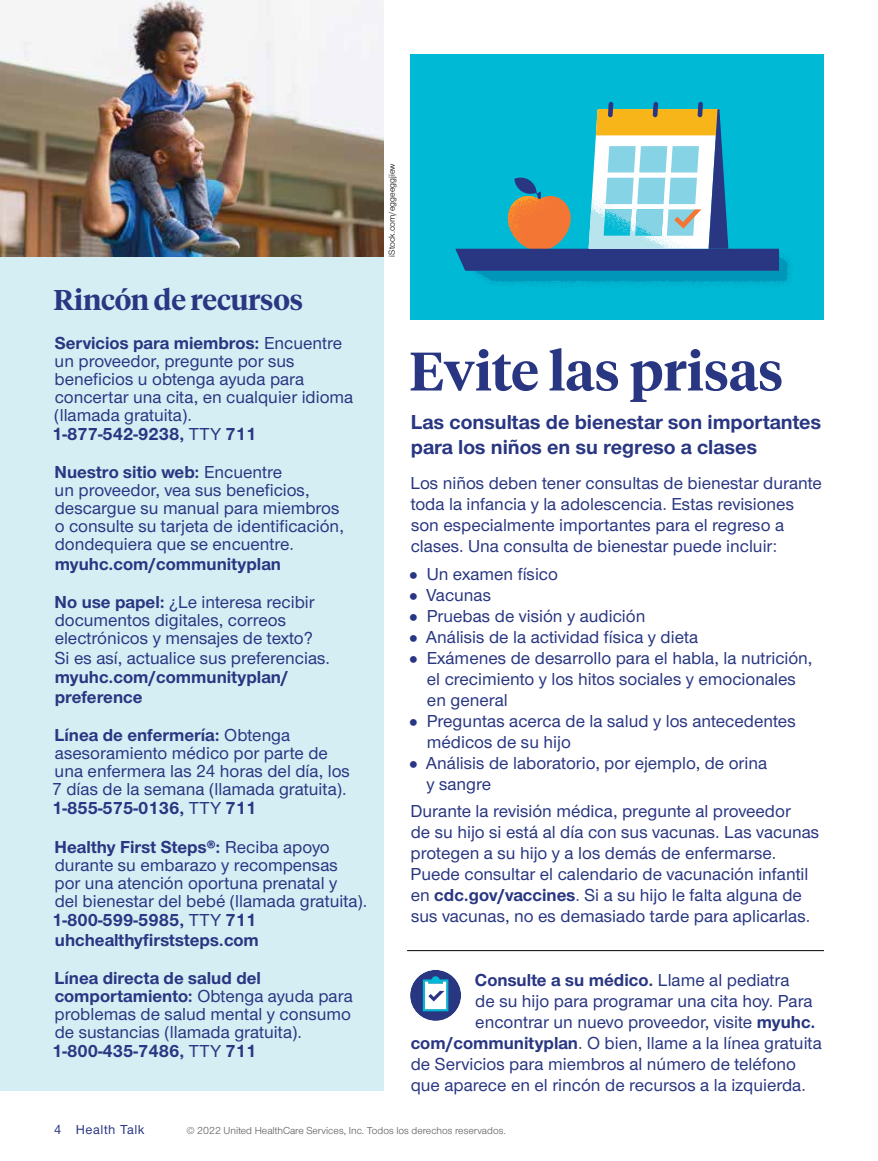
<style>
.page{position:relative;width:878px;height:1161px;background:#fff}
.page>*{position:absolute;margin:0;border:0;box-sizing:border-box;transform-origin:0 0}
.Hed_serif_primary_AM{font:600 54px "UHC Serif Headline";color:#293682}
.Summary_allnested_2{font:600 28.5px "UHC Serif Headline";letter-spacing:-.01em;color:#293682}
.Deck_AMC{font:700 21px/25.2px "UHC Sans";color:#293682}
.Summary_allnested_2-2{font:500 18px/18.3px "UHC Sans";color:#293682}
.Sans_no_indent_AMC{font:500 18px/21px "UHC Sans";color:#293682}
.CTA_new_AMC{font:500 18px "UHC Sans";color:#293682}
.CTA_new_AMC-2{font:700 18px "UHC Sans";color:#293682}
.Folio_V_AMC{font:500 13.5px "UHC Sans";letter-spacing:.04em;color:#293682}
.Legal_language_AMC{font:10.5px "UHC Sans";color:#58595b}
.Legal_language_AMC-2{font:9px "UHC Sans";color:#000}
.s1{font-weight:700}
.s2{font-weight:500}
</style>
<div class="page">
<div style="left:0;top:54px;width:383px;height:1037px;background:#d5eef4"></div>
<hr style="left:407px;top:950px;width:416px;height:1px;background:#000">
<div style="left:410px;top:970px;width:51px;height:51px;background:#293682;border-radius:50%"></div>
<svg style="left:423px;top:976px;width:25px;height:35px"></svg>
<div style="left:410px;top:54px;width:414px;height:265px;background:#00bad5"></div>
<svg style="left:455px;top:102px;width:336px;height:185px"></svg>
<img style="left:0;top:0;width:383px;height:256px">
<p class="Summary_allnested_2" style="left:54px;top:281px;width:251px">Rincón de recursos</p>
<p class="Summary_allnested_2-2" style="left:52px;top:333px;width:302px"><span class="s1">Servicios para miembros:</span> Encuentre un proveedor, pregunte por sus beneficios u obtenga ayuda para concertar una cita, en cualquier idioma (llamada gratuita).<br><span class="s1">1-877-542-9238,</span> TTY <span class="s1">711</span></p>
<p class="Summary_allnested_2-2" style="left:55px;top:462px;width:291px"><span class="s1">Nuestro sitio web:</span> Encuentre<br>un proveedor, vea sus beneficios, descargue su manual para miembros o consulte su tarjeta de identificación, dondequiera que se encuentre. <span class="s1">myuhc.com/communityplan</span></p>
<p class="Summary_allnested_2-2" style="left:55px;top:592px;width:277px;line-height:18.9px"><span class="s1">No use papel:</span> ¿Le interesa recibir documentos digitales, correos electrónicos y mensajes de texto?<br>Si es así, actualice sus preferencias. <span class="s1">myuhc.com/communityplan/ preference</span></p>
<p class="Summary_allnested_2-2" style="left:52px;top:725px;width:299px"><span class="s1">Línea de enfermería:</span> Obtenga asesoramiento médico por parte de una enfermera las 24 horas del día, los 7 días de la semana (llamada gratuita).<br><span class="s1">1-855-575-0136,</span> TTY <span class="s1">711</span></p>
<p class="Summary_allnested_2-2" style="left:52px;top:837px;width:316px"><span class="s1">Healthy First Steps®:</span> Reciba apoyo durante su embarazo y recompensas<br>por una atención oportuna prenatal y<br>del bienestar del bebé (llamada gratuita).<br><span class="s1">1-800-599-5985,</span> TTY <span class="s1">711 uhchealthyfirststeps.com</span></p>
<p class="Summary_allnested_2-2" style="left:52px;top:968px;width:302px"><span class="s1">Línea directa de salud del comportamiento:</span> Obtenga ayuda para problemas de salud mental y consumo de sustancias (llamada gratuita).<br><span class="s1">1-800-435-7486,</span> TTY <span class="s1">711</span></p>
<p class="Legal_language_AMC-2" style="left:386px;top:256px;width:95px;rotate:-90deg">iStock.com/eggeeggjiew</p>
<p class="Hed_serif_primary_AM" style="left:409px;top:334px;width:375px">Evite las prisas</p>
<p class="Deck_AMC" style="left:410px;top:409px;width:412px">Las consultas de bienestar son importantes para los niños en su regreso a clases</p>
<p class="Sans_no_indent_AMC" style="left:410px;top:472px;width:413px">Los niños deben tener consultas de bienestar durante toda la infancia y la adolescencia. Estas revisiones son especialmente importantes para el regreso a clases. Una consulta de bienestar puede incluir:</p>
<p class="Sans_no_indent_AMC" style="left:426px;top:562px;width:133px">Un examen físico</p>
<p class="Sans_no_indent_AMC" style="left:426px;top:583px;width:67px">Vacunas</p>
<p class="Sans_no_indent_AMC" style="left:426px;top:604px;width:220px">Pruebas de visión y audición</p>
<p class="Sans_no_indent_AMC" style="left:426px;top:625px;width:274px">Análisis de la actividad física y dieta</p>
<p class="Sans_no_indent_AMC" style="left:426px;top:646px;width:387px">Exámenes de desarrollo para el habla, la nutrición, el crecimiento y los hitos sociales y emocionales en general</p>
<p class="Sans_no_indent_AMC" style="left:426px;top:709px;width:370px">Preguntas acerca de la salud y los antecedentes médicos de su hijo</p>
<p class="Sans_no_indent_AMC" style="left:426px;top:751px;width:343px">Análisis de laboratorio, por ejemplo, de orina y sangre</p>
<p class="Sans_no_indent_AMC" style="left:410px;top:800px;width:410px">Durante la revisión médica, pregunte al proveedor<br>de su hijo si está al día con sus vacunas. Las vacunas protegen a su hijo y a los demás de enfermarse.<br>Puede consultar el calendario de vacunación infantil en <span class="s1">cdc.gov/vaccines</span>. Si a su hijo le falta alguna de sus vacunas, no es demasiado tarde para aplicarlas.</p>
<p class="CTA_new_AMC-2" style="left:475px;top:968px;width:316px">Consulte a su médico. <span class="s2">Llame al pediatra</span></p>
<p class="CTA_new_AMC" style="left:475px;top:989px;width:339px">de su hijo para programar una cita hoy. Para</p>
<p class="CTA_new_AMC" style="left:475px;top:1010px;width:342px">encontrar un nuevo proveedor, visite <span class="s1">myuhc.</span></p>
<p class="CTA_new_AMC" style="left:411px;top:1031px;width:412px"><span class="s1">com/communityplan</span>. O bien, llame a la línea gratuita</p>
<p class="CTA_new_AMC" style="left:411px;top:1052px;width:387px">de Servicios para miembros al número de teléfono</p>
<p class="CTA_new_AMC" style="left:411px;top:1073px;width:397px">que aparece en el rincón de recursos a la izquierda.</p>
<p class="Folio_V_AMC" style="left:54px;top:1120px;width:92px">4 Health Talk</p>
<p class="Legal_language_AMC" style="left:186px;top:1124px;width:321px">© 2022 United HealthCare Services, Inc. Todos los derechos reservados.</p>
</div>
